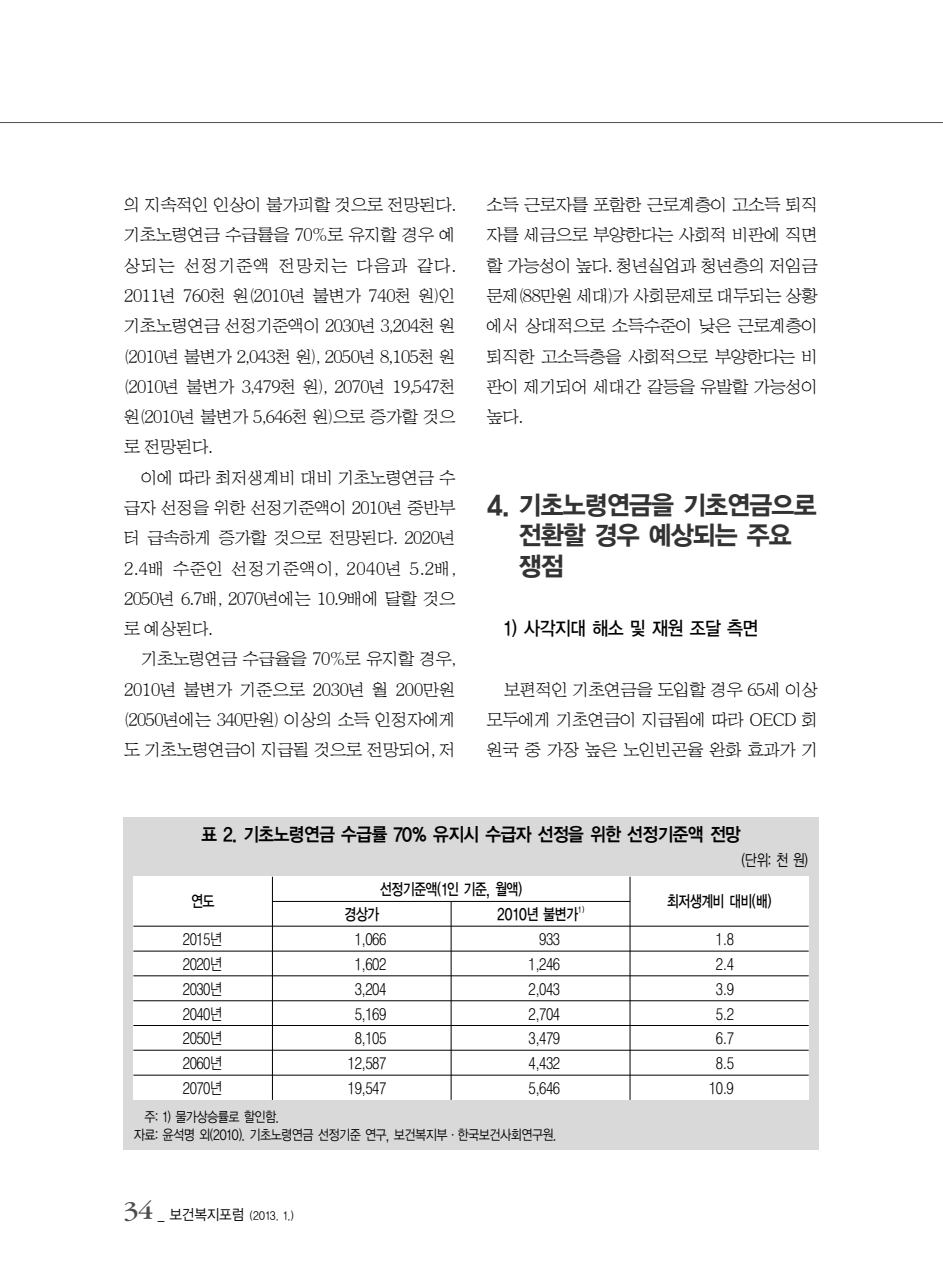
<style>
.page{position:relative;width:943px;height:1287px;background:#fff}
.page>*{position:absolute;margin:0;border:0;box-sizing:border-box;transform-origin:0 0}
.t1{font:26.25px/30.3px "YGO15";letter-spacing:-.115em;color:#333;scale:.95 1}
.t2{font:19.25px "YGO13";letter-spacing:-.11em;color:#000;scale:.9 1}
.t3{font:18.9px "YGO14";letter-spacing:-.105em;color:#000;scale:.9 1}
.t4{font:17.5px/30.3px "HY Sin Mun Myeong Jo";letter-spacing:-.085em;color:#000;text-align:justify}
.t5{font:500 16.1px/24.8px "HY Go Thic";letter-spacing:-.085em;color:#000;text-align:justify;scale:.85 1}
.t6{font:16.1px/24.8px "YGO13";letter-spacing:-.11em;color:#000;scale:.8 1}
.t7{font:16.1px "YGO13";letter-spacing:-.085em;color:#000;scale:.8 1}
.t8{font:16.1px "YGO12";color:#000;scale:.8 1}
.t9{font:14px/17.5px "YGO12";letter-spacing:-.11em;color:#000;scale:.85 1}
.t10{font:11.38px "YGO12";color:#000;scale:.9 1}
.s1{font-family:"Garamand SW";font-size:26.25px;color:#4d4d4d}
.s2{font-size:14.88px}
</style>
<div class="page">
<hr style="left:0;top:122px;width:942px;height:1px;background:#4d4d4d">
<div style="left:123px;top:817px;width:695px;height:332px;background:#d9d9d9"></div>
<div style="left:133px;top:877px;width:675px;height:223px;background:#fff"></div>
<hr style="left:133px;top:926px;width:675px;height:1px;background:#000">
<hr style="left:272px;top:901px;width:357px;height:1px;background:#000">
<hr style="left:133px;top:951px;width:675px;height:1px;background:#000">
<hr style="left:133px;top:975px;width:675px;height:1px;background:#000">
<hr style="left:133px;top:1000px;width:675px;height:1px;background:#000">
<hr style="left:133px;top:1025px;width:675px;height:1px;background:#000">
<hr style="left:133px;top:1050px;width:675px;height:1px;background:#000">
<hr style="left:133px;top:1075px;width:675px;height:1px;background:#000">
<hr style="left:272px;top:877px;width:1px;height:223px;background:#000">
<hr style="left:450px;top:901px;width:1px;height:199px;background:#000">
<hr style="left:629px;top:877px;width:1px;height:223px;background:#000">
<p class="t4" style="left:123px;top:191px;width:334px">의 지속적인 인상이 불가피할 것으로 전망된다. 기초노령연금 수급률을 70%로 유지할 경우 예 상되는 선정기준액 전망치는 다음과 같다.<br>2011년 760천 원(2010년 불변가 740천 원)인 기초노령연금 선정기준액이 2030년 3,204천 원 (2010년 불변가 2,043천 원), 2050년 8,105천 원 (2010년 불변가 3,479천 원), 2070년 19,547천 원(2010년 불변가 5,646천 원)으로 증가할 것으 로 전망된다.</p>
<p class="t4" style="left:123px;top:463px;width:334px;text-indent:17px">이에 따라 최저생계비 대비 기초노령연금 수 급자 선정을 위한 선정기준액이 2010년 중반부 터 급속하게 증가할 것으로 전망된다. 2020년 2.4배 수준인 선정기준액이, 2040년 5.2배, 2050년 6.7배, 2070년에는 10.9배에 달할 것으 로 예상된다.</p>
<p class="t4" style="left:123px;top:645px;width:334px;text-indent:17px">기초노령연금 수급율을 70%로 유지할 경우, 2010년 불변가 기준으로 2030년 월 200만원 (2050년에는 340만원) 이상의 소득 인정자에게 도 기초노령연금이 지급될 것으로 전망되어, 저</p>
<p class="t4" style="left:486px;top:191px;width:334px">소득 근로자를 포함한 근로계층이 고소득 퇴직 자를 세금으로 부양한다는 사회적 비판에 직면 할 가능성이 높다. 청년실업과 청년층의 저임금 문제(88만원 세대)가 사회문제로 대두되는 상황 에서 상대적으로 소득수준이 낮은 근로계층이 퇴직한 고소득층을 사회적으로 부양한다는 비 판이 제기되어 세대간 갈등을 유발할 가능성이 높다.</p>
<h1 class="t1" style="left:517px;top:491px;width:317px;text-indent:-32px">4. 기초노령연금을 기초연금으로 전환할 경우 예상되는 주요 쟁점</h1>
<p class="t2" style="left:503px;top:620px;width:286px">1) 사각지대 해소 및 재원 조달 측면</p>
<p class="t4" style="left:486px;top:675px;width:334px;text-indent:17px">보편적인 기초연금을 도입할 경우 65세 이상 모두에게 기초연금이 지급됨에 따라 OECD 회 원국 중 가장 높은 노인빈곤율 완화 효과가 기</p>
<p class="t3" style="left:200px;top:826px;width:602px">표 2. 기초노령연금 수급률 70% 유지시 수급자 선정을 위한 선정기준액 전망</p>
<p class="t8" style="left:740px;top:853px;width:86px">(단위: 천 원)</p>
<p class="t6" style="left:344px;top:877px;width:225px;text-indent:35px">선정기준액(1인 기준, 월액) 경상가</p>
<p class="t5" style="left:347px;top:928px;width:47px;text-align:center">1,066<br>1,602<br>3,204<br>5,169<br>8,105<br>12,587<br>19,547</p>
<p class="t5" style="left:528px;top:928px;width:39px;text-indent:11px">933<br>1,246<br>2,043<br>2,704<br>3,479<br>4,432<br>5,646</p>
<p class="t5" style="left:708px;top:928px;width:31px;text-align:center">1.8<br>2.4<br>3.9<br>5.2<br>6.7<br>8.5<br>10.9</p>
<p class="t6" style="left:666px;top:890px;width:133px">최저생계비 대비(배)</p>
<p class="t6" style="left:191px;top:890px;width:32px">연도</p>
<p class="t5" style="left:182px;top:928px;width:50px">2015년 2020년 2030년 2040년 2050년 2060년 2070년</p>
<p class="t9" style="left:133px;top:1109px;width:499px;text-indent:11px">주: 1) 물가상승률로 할인함.<br>자료: 윤석명 외(2010). 기초노령연금 선정기준 연구, 보건복지부·한국보건사회연구원.</p>
<p class="t7" style="left:496px;top:906px;width:111px">2010년 불변가<sup>1</sup> <sup>)</sup></p>
<p class="t10" style="left:123px;top:1210px;width:191px"><span class="s1">34</span> <span class="s2">_ 보건복지포럼</span> (2013. 1.)</p>
</div>
